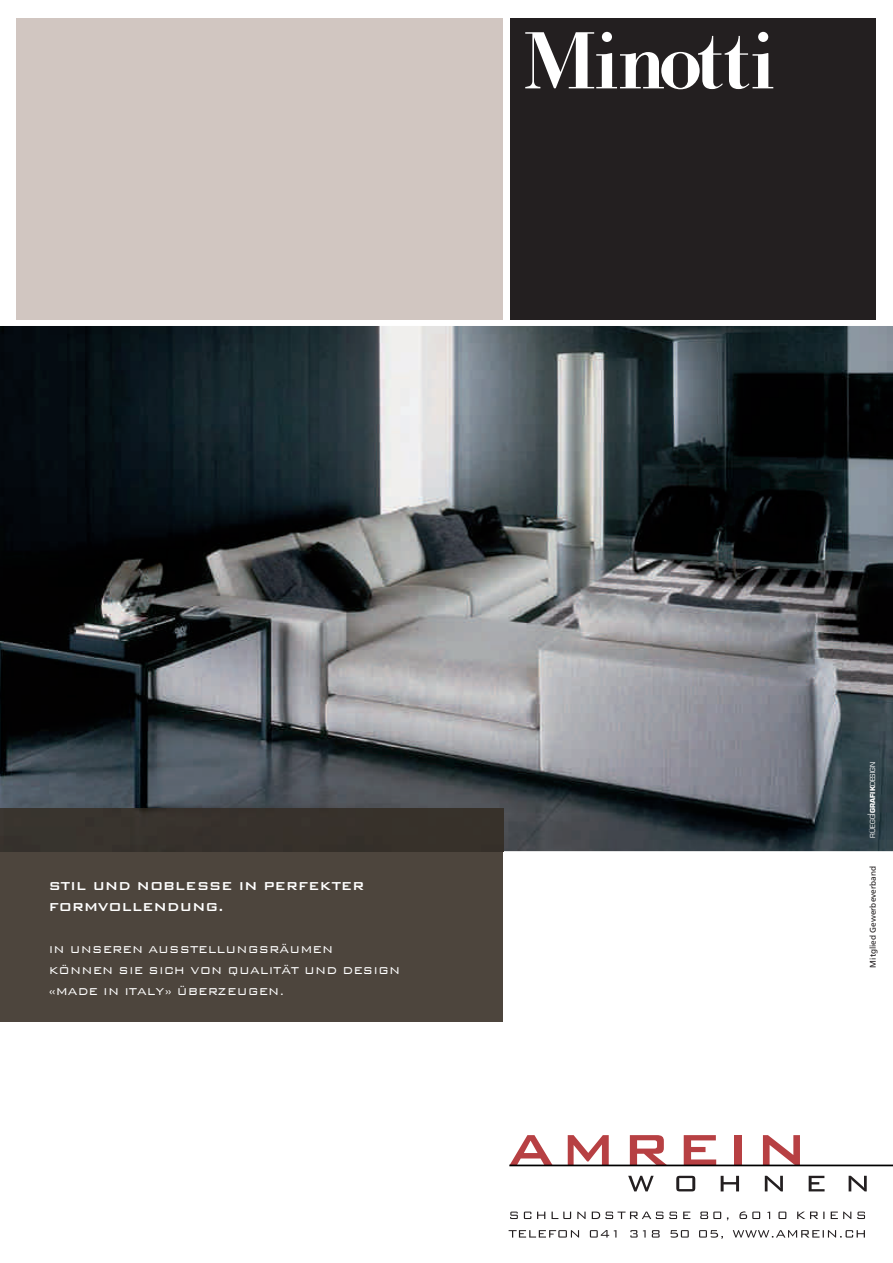
<style>
.page{position:relative;width:893px;height:1263px;background:#fff}
.page>*{position:absolute;margin:0;border:0;box-sizing:border-box;transform-origin:0 0}
.t1{font:15px/21px "Bank Gothic Medium+T42+OZLYEG";letter-spacing:.005em;color:#fff}
.t2{font:13.5px/21px "Bank Gothic Light+T42+MMOCCT";color:#fff}
.t3{font:8.25px "Frutiger";color:#231f20}
.t4{font:6.75px "Eurostile+WVHZTP";letter-spacing:.005em;color:#fff}
.s1{font-size:10.2px}
.s2{font-family:"Eurostile Bold+RSPESF"}
</style>
<div class="page">
<div style="left:16px;top:18px;width:487px;height:302px;background:#d1c6c1"></div>
<div style="left:510px;top:18px;width:365px;height:302px;background:#231f20"></div>
<svg style="left:628px;top:1176px;width:26px;height:15px"></svg>
<svg style="left:676px;top:1176px;width:19px;height:15px"></svg>
<svg style="left:721px;top:1176px;width:18px;height:15px"></svg>
<svg style="left:765px;top:1176px;width:18px;height:15px"></svg>
<svg style="left:809px;top:1176px;width:16px;height:15px"></svg>
<svg style="left:849px;top:1176px;width:18px;height:15px"></svg>
<svg style="left:510px;top:1135px;width:42px;height:29px"></svg>
<svg style="left:568px;top:1135px;width:41px;height:29px"></svg>
<svg style="left:630px;top:1135px;width:36px;height:29px"></svg>
<svg style="left:684px;top:1135px;width:32px;height:29px"></svg>
<div style="left:734px;top:1135px;width:8px;height:30px;background:#b74043"></div>
<svg style="left:763px;top:1135px;width:37px;height:29px"></svg>
<hr style="left:509px;top:1164px;width:383px;height:2px;background:#000">
<svg style="left:510px;top:1211px;width:355px;height:9px"></svg>
<svg style="left:509px;top:1230px;width:356px;height:9px"></svg>
<img style="left:0;top:326px;width:893px;height:525px">
<svg style="left:525px;top:32px;width:248px;height:57px"></svg>
<div style="left:0;top:851px;width:503px;height:170px;background:#4d453d"></div>
<div style="left:0;top:809px;width:503px;height:42px;background:#37312c"></div>
<p class="t1" style="left:49px;top:874px;width:317px">STIL UND NOBLESSE IN PERFEKTER<br>FORMVOLLENDUNG.</p>
<p class="t2" style="left:49px;top:938px;width:353px">IN UNSEREN AUSSTELLUNGSRÄUMEN<br>KÖNNEN SIE SICH VON QUALITÄT UND DESIGN «MADE IN ITALY» ÜBERZEUGEN.</p>
<p class="t4" style="left:868px;top:838px;width:77px;rotate:-90deg">RÜEGG<span class="s1">I</span><span class="s2">GRAF KI</span> DESIGN</p>
<p class="t3" style="left:869px;top:967px;width:103px;rotate:-90deg">Mitglied Gewerbeverband</p>
</div>
